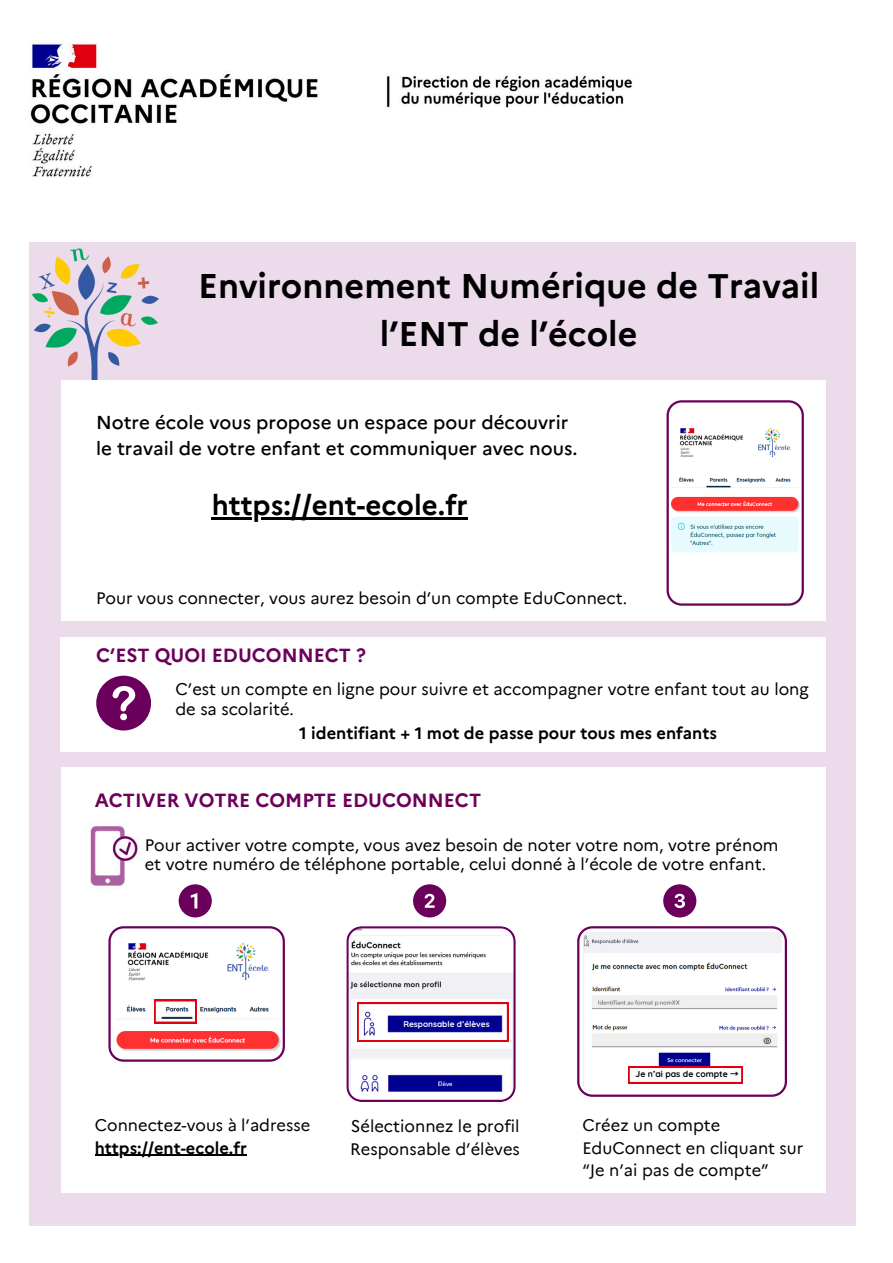
<style>
.page{position:relative;width:893px;height:1263px;background:#fff}
.page>*{position:absolute;margin:0;border:0;box-sizing:border-box;transform-origin:0 0}
.t1{font:700 34.12px/47.2px "Marianne";color:#000;text-align:center}
.t2{font:700 27.67px "Marianne";color:#000}
.t3{font:700 18.98px "Marianne";color:#6c005a}
.t4{font:500 18.75px/25.9px "Marianne";color:#000}
.t5{font:16.5px/19.6px "Marianne";color:#000}
.t6{font:700 16.5px "Marianne";color:#000}
.t7{font:16.42px/22.5px "Marianne";color:#000}
.t8{font:700 16.42px "Marianne";color:#000}
.t9{font:700 8.62px "Quicksand";color:#000}
.t10{font:700 8.25px "Quicksand";color:#fff}
.s1{font-family:"Noto Sans CJ Ksc"}
</style>
<div class="page">
<div style="left:30px;top:242px;width:826px;height:984px;background:#ecdbea"></div>
<img style="left:30px;top:44px;width:602px;height:133px">
<div style="left:61px;top:767px;width:764px;height:425px;background:#fff"></div>
<img style="left:90px;top:825px;width:48px;height:61px">
<img style="left:31px;top:248px;width:128px;height:132px">
<div style="left:61px;top:380px;width:764px;height:241px;background:#fff"></div>
<div style="left:60px;top:637px;width:766px;height:114px;background:#fff"></div>
<div style="left:96px;top:676px;width:55px;height:54px;background:#6b005c;border-radius:50%"></div>
<svg style="left:113px;top:686px;width:22px;height:34px"></svg>
<svg style="left:666px;top:400px;width:138px;height:206px"></svg>
<svg style="left:179px;top:884px;width:33px;height:33px"></svg>
<svg style="left:413px;top:884px;width:33px;height:33px"></svg>
<svg style="left:663px;top:884px;width:33px;height:33px"></svg>
<svg style="left:346px;top:926px;width:170px;height:176px"></svg>
<svg style="left:108px;top:926px;width:177px;height:136px"></svg>
<div style="left:391px;top:1018px;width:92px;height:10px;background:#000091"></div>
<hr style="left:212px;top:517px;width:256px;height:2px;background:#000">
<hr style="left:95px;top:1155px;width:152px;height:1px;background:#000">
<svg style="left:577px;top:926px;width:210px;height:170px"></svg>
<h3 class="t1" style="left:198px;top:263px;width:622px">Environnement Numérique de Travail l’ENT de l’école</h3>
<p class="t4" style="left:96px;top:410px;width:483px">Notre école vous propose un espace pour découvrir le travail de votre enfant et communiquer avec nous.</p>
<p class="t2" style="left:212px;top:488px;width:257px">https://ent-ecole.fr</p>
<p class="t5" style="left:96px;top:588px;width:532px">Pour vous connecter, vous aurez besoin d’un compte EduConnect.</p>
<h6 class="t3" style="left:96px;top:643px;width:271px">C’EST QUOI EDUCONNECT ?</h6>
<h5 class="t5" style="left:175px;top:679px;width:635px">C’est un compte en ligne pour suivre et accompagner votre enfant tout au long de sa scolarité.</h5>
<h3 class="t6" style="left:299px;top:723px;width:419px">1 identifiant + 1 mot de passe pour tous mes enfants</h3>
<p class="t3" style="left:95px;top:788px;width:388px">ACTIVER VOTRE COMPTE EDUCONNECT</p>
<h6 class="t5" style="left:145px;top:835px;width:635px">Pour activer votre compte, vous avez besoin de noter votre nom, votre prénom et votre numéro de téléphone portable, celui donné à l’école de votre enfant.</h6>
<p class="t7" style="left:95px;top:1114px;width:217px">Connectez-vous à l’adresse</p>
<p class="t8" style="left:95px;top:1138px;width:153px">https://ent-ecole.fr</p>
<p class="t10" style="left:403px;top:1018px;width:88px">Responsable d’élèves</p>
<p class="t5" style="left:350px;top:1114px;width:171px;line-height:23.1px">Sélectionnez le profil<br>Responsable d’élèves</p>
<p class="t9" style="left:635px;top:1069px;width:105px">Je n’ai pas de compte <span class="s1">→</span></p>
<p class="t7" style="left:582px;top:1114px;width:222px">Créez un compte<br>EduConnect en cliquant sur “Je n’ai pas de compte”</p>
</div>
